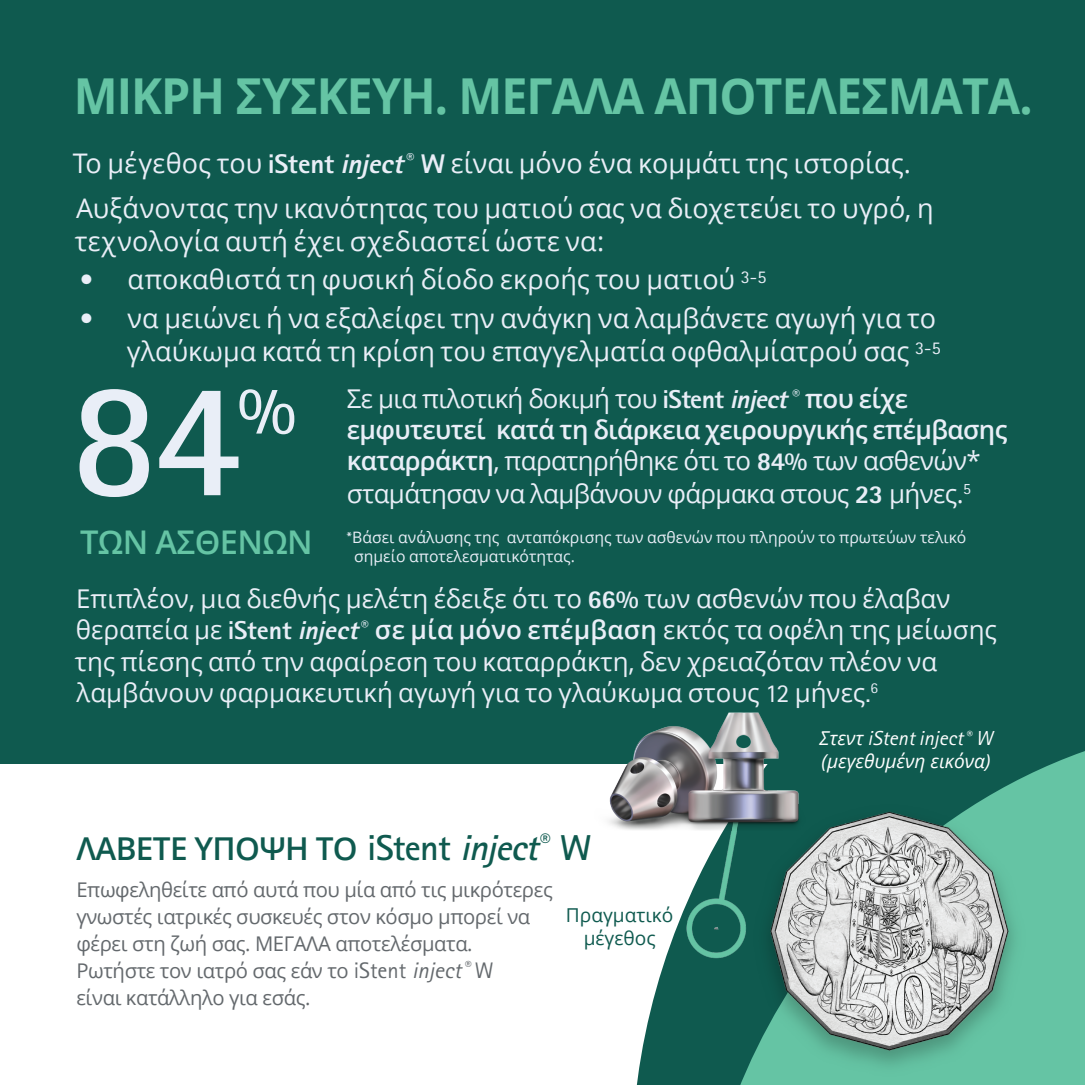
<style>
.page{position:relative;width:1085px;height:1085px;background:#fff}
.page>*{position:absolute;margin:0;border:0;box-sizing:border-box;transform-origin:0 0}
.t1{font:700 164.47px "Rotis Sans Serif Std";color:#e9eef7}
.t2{font:700 68.62px "Rotis Sans Serif Std";color:#e9eef7}
.t3{font:700 49.5px "Open Sans";letter-spacing:-.02em;color:#65c4a4;scale:.94 1}
.t4{font:600 32.62px "Open Sans";letter-spacing:-.02em;color:#65c4a4}
.t5{font:600 31.5px "Open Sans";letter-spacing:-.02em;color:#0f5a4f}
.t6{font:27px/45.2px "Open Sans";color:#e9eef7}
.t7{font:25.88px/31.1px "Open Sans";color:#e9eef7}
.t8{font:25.88px/31.5px "Open Sans";letter-spacing:-.025em;color:#e9eef7}
.t9{font:20.25px/27px "Open Sans";letter-spacing:-.02em;color:#64696d}
.t10{font:italic 20.25px "Rotis Sans Serif Std";color:#fff}
.t11{font:italic 19.12px "Open Sans";color:#fff}
.t12{font:19.12px/22.9px "Open Sans";color:#0f5a4f;text-align:center}
.t13{font:15.75px/18.9px "Open Sans";color:#e9eef7}
.s1{font-family:"Rotis Sans Serif Std";font-weight:800}
.s2{font-family:"Rotis Sans Serif Std";font-weight:800;font-style:italic}
.s3{font-family:"Rotis Sans Serif Std"}
.s4{font-weight:600}
.s5{font-family:"Rotis Sans Serif Std";font-weight:700;font-size:36px}
.s6{font-family:"Rotis Sans Serif Std";font-weight:700;font-style:italic;font-size:36px}
.s7{font-family:"Rotis Sans Serif Std";font-size:22.5px}
.s8{font-family:"Rotis Sans Serif Std";font-style:italic;font-size:22.5px}
.s9{font-family:"Open Sans";font-size:19.12px}
</style>
<div class="page">
<div style="left:0;top:0;width:1084px;height:763px;background:#0f5a4f"></div>
<div style="left:1029px;top:751px;width:55px;height:333px;background:#65c4a4"></div>
<img style="left:563px;top:712px;width:466px;height:372px">
<h3 class="t3" style="left:74px;top:61px;width:1021px">ΜΙΚΡΗ ΣΥΣΚΕΥΗ. ΜΕΓΑΛΑ ΑΠΟΤΕΛΕΣΜΑΤΑ.</h3>
<p class="t6" style="left:73px;top:140px;width:862px">Το μέγεθος του <span class="s1">iStent</span> <span class="s2">inject</span><sup>®</sup> <span class="s1">W</span> είναι μόνο ένα κομμάτι της ιστορίας.<br>Αυξάνοντας την ικανότητας του ματιού σας να διοχετεύει το υγρό, η</p>
<p class="t6" style="left:75px;top:217px;width:531px">τεχνολογία αυτή έχει σχεδιαστεί ώστε να:</p>
<p class="t6" style="left:80px;top:256px;width:688px"><span class="s3">•</span> αποκαθιστά τη φυσική δίοδο εκροής του ματιού <sup>3-5</sup></p>
<p class="t6" style="left:80px;top:301px;width:862px;line-height:32.4px;text-align:right"><span class="s3">•</span> να μειώνει ή να εξαλείφει την ανάγκη να λαμβάνετε αγωγή για το γλαύκωμα κατά τη κρίση του επαγγελματία οφθαλμίατρού σας <sup>3-5</sup></p>
<h1 class="t1" style="left:70px;top:335px;width:173px">84</h1>
<h2 class="t2" style="left:237px;top:367px;width:60px">%</h2>
<p class="t4" style="left:80px;top:519px;width:234px">ΤΩΝ ΑΣΘΕΝΩΝ</p>
<p class="t8" style="left:347px;top:382px;width:662px">Σε μια πιλοτική δοκιμή του <span class="s1">iStent</span> <span class="s2">inject</span><sup>®</sup> <span class="s4">που είχε εμφυτευτεί κατά τη διάρκεια χειρουργικής επέμβασης καταρράκτη</span>, παρατηρήθηκε ότι το <span class="s1">84%</span> των ασθενών* σταμάτησαν να λαμβάνουν φάρμακα στους <span class="s1">23</span> μήνες.<sup>5</sup></p>
<p class="t13" style="left:354px;top:527px;width:613px;text-indent:-7px"><span class="s3">*</span>Βάσει ανάλυσης της ανταπόκρισης των ασθενών που πληρούν το πρωτεύων τελικό σημείο αποτελεσματικότητας.</p>
<p class="t7" style="left:75px;top:582px;width:923px">Επιπλέον, μια διεθνής μελέτη έδειξε ότι το <span class="s1">66%</span> των ασθενών που έλαβαν θεραπεία με <span class="s1">iStent</span> <span class="s2">inject</span><sup>®</sup> <span class="s4">σε μία μόνο επέμβαση</span> εκτός τα οφέλη της μείωσης της πίεσης από την αφαίρεση του καταρράκτη, δεν χρειαζόταν πλέον να λαμβάνουν φαρμακευτική αγωγή για το γλαύκωμα στους <span class="s3">12</span> μήνες<span class="s3">.</span><sup>6</sup></p>
<p class="t5" style="left:76px;top:826px;width:516px">ΛΆΒΕΤΕ ΥΠΌΨΗ ΤΟ <span class="s5">iStent</span> <span class="s6">inject</span><sup>®</sup> <span class="s5">W</span></p>
<p class="t9" style="left:76px;top:875px;width:478px">Επωφεληθείτε από αυτά που μία από τις μικρότερες γνωστές ιατρικές συσκευές στον κόσμο μπορεί να φέρει στη ζωή σας. ΜΕΓΑΛΑ αποτελέσματα.<br>Ρωτήστε τον ιατρό σας εάν το <span class="s7">iStent</span> <span class="s8">inject</span> <sup>®</sup> <span class="s7">W<br></span>είναι κατάλληλο για εσάς.</p>
<p class="t12" style="left:566px;top:903px;width:109px">Πραγματικό μέγεθος</p>
<p class="t10" style="left:819px;top:726px;width:175px"><span class="s9">Στεντ</span> iStent inject <sup>®</sup> W</p>
<p class="t11" style="left:821px;top:748px;width:170px">(μεγεθυμένη εικόνα)</p>
</div>
